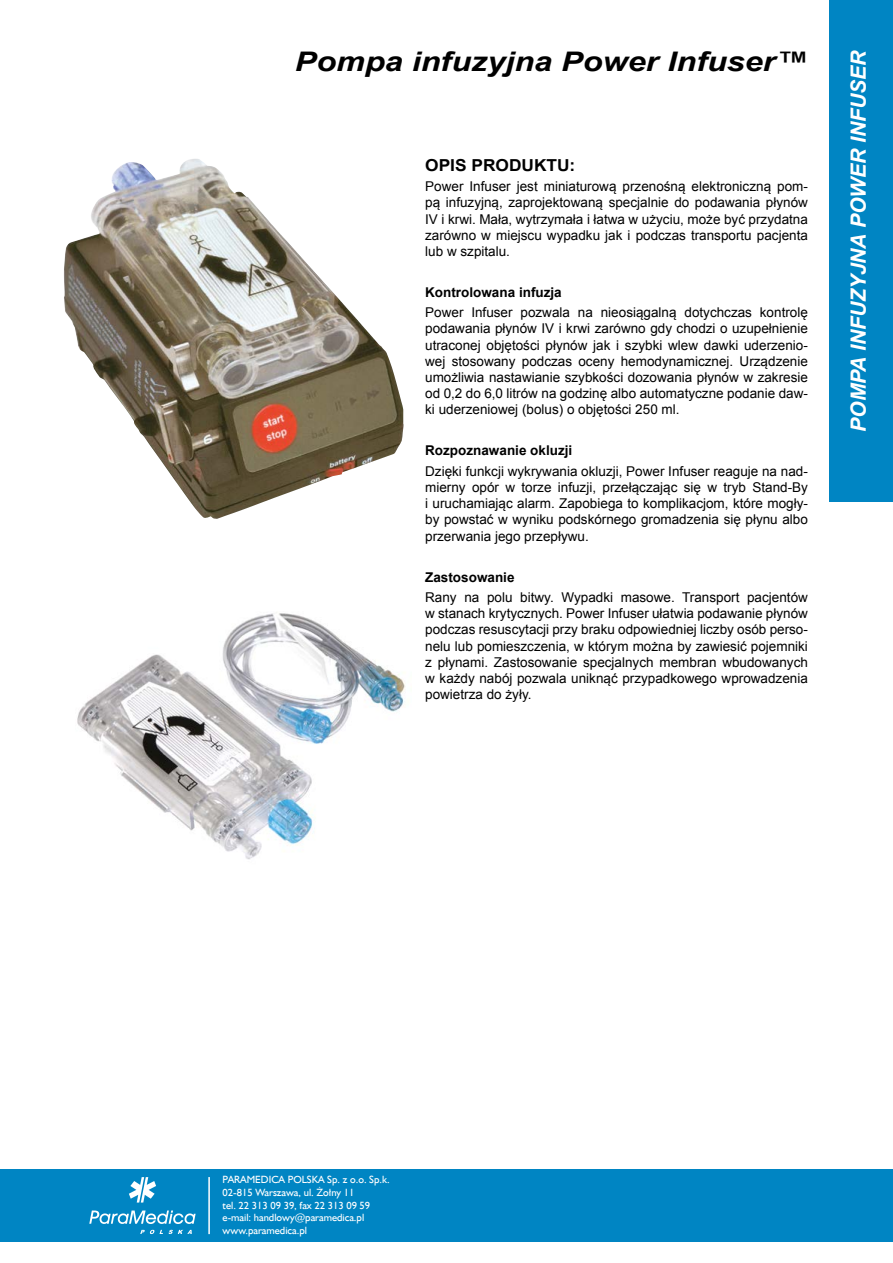
<style>
.page{position:relative;width:893px;height:1263px;background:#fff}
.page>*{position:absolute;margin:0;border:0;box-sizing:border-box;transform-origin:0 0}
.t1{font:italic 700 27px "Arial";color:#000;scale:1.2 1}
.t2{font:italic 700 21px "Arial";color:#fff}
.t3{font:700 16.5px "Arial";color:#000;scale:1.05 1}
.t4{font:13.5px/16.2px "Arial";color:#000;text-align:justify}
.t5{font:700 13.5px "Arial";color:#000}
.t6{font:10.5px/12.6px "Humanst 521 EU";color:#fff}
</style>
<div class="page">
<div style="left:829px;top:0;width:64px;height:502px;background:#0085c3"></div>
<div style="left:0;top:1169px;width:893px;height:73px;background:#0085c3"></div>
<svg style="left:169px;top:1230px;width:23px;height:4px"></svg>
<svg style="left:140px;top:1230px;width:23px;height:4px"></svg>
<svg style="left:89px;top:1210px;width:107px;height:14px"></svg>
<svg style="left:129px;top:1177px;width:27px;height:25px"></svg>
<hr style="left:208px;top:1177px;width:2px;height:57px;background:#fff">
<img style="left:64px;top:159px;width:340px;height:360px">
<img style="left:77px;top:612px;width:328px;height:248px">
<h1 class="t1" style="left:295px;top:43px;width:429px">Pompa infuzyjna Power Infuser™</h1>
<p class="t3" style="left:425px;top:154px;width:145px">OPIS PRODUKTU:</p>
<p class="t4" style="left:425px;top:178px;width:384px">Power Infuser jest miniaturową przenośną elektroniczną pom&shy;pą infuzyjną, zaprojektowaną specjalnie do podawania płynów IV i krwi. Mała, wytrzymała i łatwa w użyciu, może być przydatna zarówno w miejscu wypadku jak i podczas transportu pacjenta lub w szpitalu.</p>
<p class="t5" style="left:425px;top:283px;width:138px">Kontrolowana infuzja</p>
<p class="t4" style="left:425px;top:305px;width:384px">Power Infuser pozwala na nieosiągalną dotychczas kontrolę podawania płynów IV i krwi zarówno gdy chodzi o uzupełnienie utraconej objętości płynów jak i szybki wlew dawki uderzenio&shy;wej stosowany podczas oceny hemodynamicznej. Urządzenie umożliwia nastawianie szybkości dozowania płynów w zakresie od 0,2 do 6,0 litrów na godzinę albo automatyczne podanie daw&shy;ki uderzeniowej (bolus) o objętości 250 ml.</p>
<p class="t5" style="left:425px;top:442px;width:149px">Rozpoznawanie okluzji</p>
<p class="t4" style="left:425px;top:463px;width:384px">Dzięki funkcji wykrywania okluzji, Power Infuser reaguje na nad&shy;mierny opór w torze infuzji, przełączając się w tryb Stand-By i uruchamiając alarm. Zapobiega to komplikacjom, które mogły&shy;by powstać w wyniku podskórnego gromadzenia się płynu albo przerwania jego przepływu.</p>
<p class="t5" style="left:425px;top:568px;width:91px">Zastosowanie</p>
<p class="t4" style="left:425px;top:589px;width:384px">Rany na polu bitwy. Wypadki masowe. Transport pacjentów w stanach krytycznych. Power Infuser ułatwia podawanie płynów podczas resuscytacji przy braku odpowiedniej liczby osób perso&shy;nelu lub pomieszczenia, w którym można by zawiesić pojemniki z płynami. Zastosowanie specjalnych membran wbudowanych w każdy nabój pozwala uniknąć przypadkowego wprowadzenia powietrza do żyły.</p>
<h2 class="t2" style="left:844px;top:432px;width:383px;rotate:-90deg">POMPA INFUZYJNA POWER INFUSER</h2>
<p class="t6" style="left:223px;top:1173px;width:169px">PARAMEDICA POLSKA Sp. z o.o. Sp.k.<br>02-815 Warszawa, ul. Żołny 11<br>tel. 22 313 09 39, fax 22 313 09 59 e-mail: handlowy@paramedica.pl www.paramedica.pl</p>
</div>
